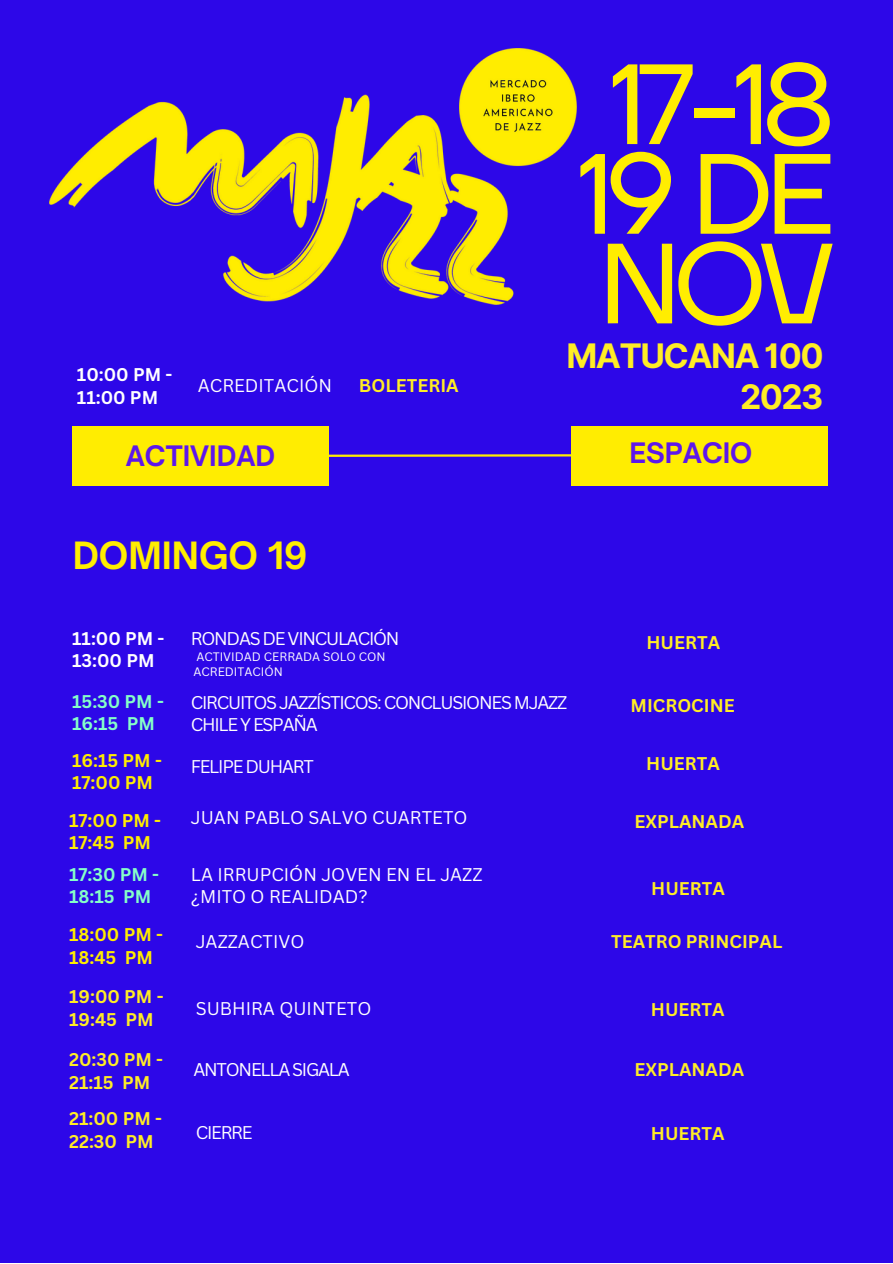
<style>
.page{position:relative;width:893px;height:1264px;background:#fff}
.page>*{position:absolute;margin:0;border:0;box-sizing:border-box;transform-origin:0 0}
.t1{font:113.85px/89.6px "TT Firs Neue";letter-spacing:-.07em;color:#ffed01;text-align:justify}
.t2{font:700 36px "Open Sauce One";color:#ffed01}
.t3{font:700 33.75px "Inter";letter-spacing:-.05em;color:#ffed26}
.t4{font:700 27px "Open Sauce One";color:#5d17eb}
.t5{font:700 17.85px/22.5px "Canva Sans";color:#ffed26}
.t6{font:17.85px/22.5px "Canva Sans";letter-spacing:-.07em;color:#fff}
.t7{font:17.85px/22.5px "Canva Sans";color:#fff}
.t8{font:700 17.85px/22.5px "Canva Sans";color:#ffed01}
.t9{font:700 17.85px/22.5px "Canva Sans";color:#fff}
.t10{font:700 17.85px/22.5px "Canva Sans";color:#85ffc8}
.t11{font:12px/14.9px "Canva Sans";color:#fff}
</style>
<div class="page">
<div style="left:0;top:0;width:892px;height:1262px;background:#2d07e8"></div>
<div style="left:72px;top:426px;width:257px;height:59px;background:#ffed01"></div>
<svg style="left:329px;top:454px;width:242px;height:3px"></svg>
<img style="left:49px;top:48px;width:527px;height:256px">
<div style="left:571px;top:426px;width:257px;height:59px;background:#ffed01"></div>
<p class="t9" style="left:77px;top:363px;width:97px">10:00 PM -<br>11:00 PM</p>
<p class="t7" style="left:198px;top:374px;width:136px">ACREDITACIÓN</p>
<p class="t5" style="left:359px;top:374px;width:101px">BOLETERIA</p>
<p class="t1" style="left:577px;top:65px;width:259px">17-18<br>19 DE NOV</p>
<p class="t3" style="left:566px;top:336px;width:259px">MATUCANA 100</p>
<p class="t3" style="left:740px;top:376px;width:85px">2023</p>
<p class="t4" style="left:126px;top:438px;width:151px">ACTIVIDAD</p>
<p class="t4" style="left:629px;top:436px;width:125px">ESPACIO</p>
<p class="t2" style="left:73px;top:533px;width:236px">DOMINGO 19</p>
<p class="t9" style="left:72px;top:626px;width:94px">11:00 PM -<br>13:00 PM</p>
<p class="t6" style="left:191px;top:626px;width:210px">RONDAS DE VINCULACIÓN</p>
<p class="t10" style="left:72px;top:689px;width:93px">15:30 PM -<br>16:15 PM</p>
<p class="t6" style="left:191px;top:690px;width:378px">CIRCUITOS JAZZÍSTICOS: CONCLUSIONES MJAZZ<br>CHILE Y ESPAÑA</p>
<p class="t8" style="left:72px;top:748px;width:91px">16:15 PM -<br>17:00 PM</p>
<p class="t6" style="left:191px;top:755px;width:124px">FELIPE DUHART</p>
<p class="t11" style="left:193px;top:648px;width:194px">ACTIVIDAD CERRADA SOLO CON<br>ACREDITACIÓN</p>
<p class="t8" style="left:69px;top:808px;width:93px">17:00 PM -<br>17:45 PM</p>
<p class="t7" style="left:191px;top:806px;width:278px">JUAN PABLO SALVO CUARTETO</p>
<p class="t10" style="left:69px;top:862px;width:92px">17:30 PM -<br>18:15 PM</p>
<p class="t7" style="left:191px;top:862px;width:293px">LA IRRUPCIÓN JOVEN EN EL JAZZ ¿MITO O REALIDAD?</p>
<p class="t8" style="left:69px;top:923px;width:95px">18:00 PM -<br>18:45 PM</p>
<p class="t7" style="left:196px;top:929px;width:110px">JAZZACTIVO</p>
<p class="t5" style="left:69px;top:985px;width:96px">19:00 PM -<br>19:45 PM</p>
<p class="t5" style="left:69px;top:1047px;width:96px">20:30 PM -<br>21:15 PM</p>
<p class="t6" style="left:193px;top:1058px;width:158px">ANTONELLA SIGALA</p>
<p class="t7" style="left:196px;top:996px;width:177px">SUBHIRA QUINTETO</p>
<p class="t5" style="left:646px;top:631px;width:75px">HUERTA</p>
<p class="t5" style="left:630px;top:694px;width:106px">MICROCINE</p>
<p class="t5" style="left:646px;top:752px;width:75px">HUERTA</p>
<p class="t5" style="left:634px;top:809px;width:111px">EXPLANADA</p>
<p class="t5" style="left:651px;top:876px;width:75px">HUERTA</p>
<p class="t5" style="left:611px;top:929px;width:173px">TEATRO PRINCIPAL</p>
<p class="t5" style="left:651px;top:997px;width:75px">HUERTA</p>
<p class="t5" style="left:634px;top:1058px;width:111px">EXPLANADA</p>
<p class="t5" style="left:69px;top:1107px;width:94px">21:00 PM -<br>22:30 PM</p>
<p class="t6" style="left:196px;top:1120px;width:58px">CIERRE</p>
<p class="t5" style="left:651px;top:1121px;width:75px">HUERTA</p>
</div>
